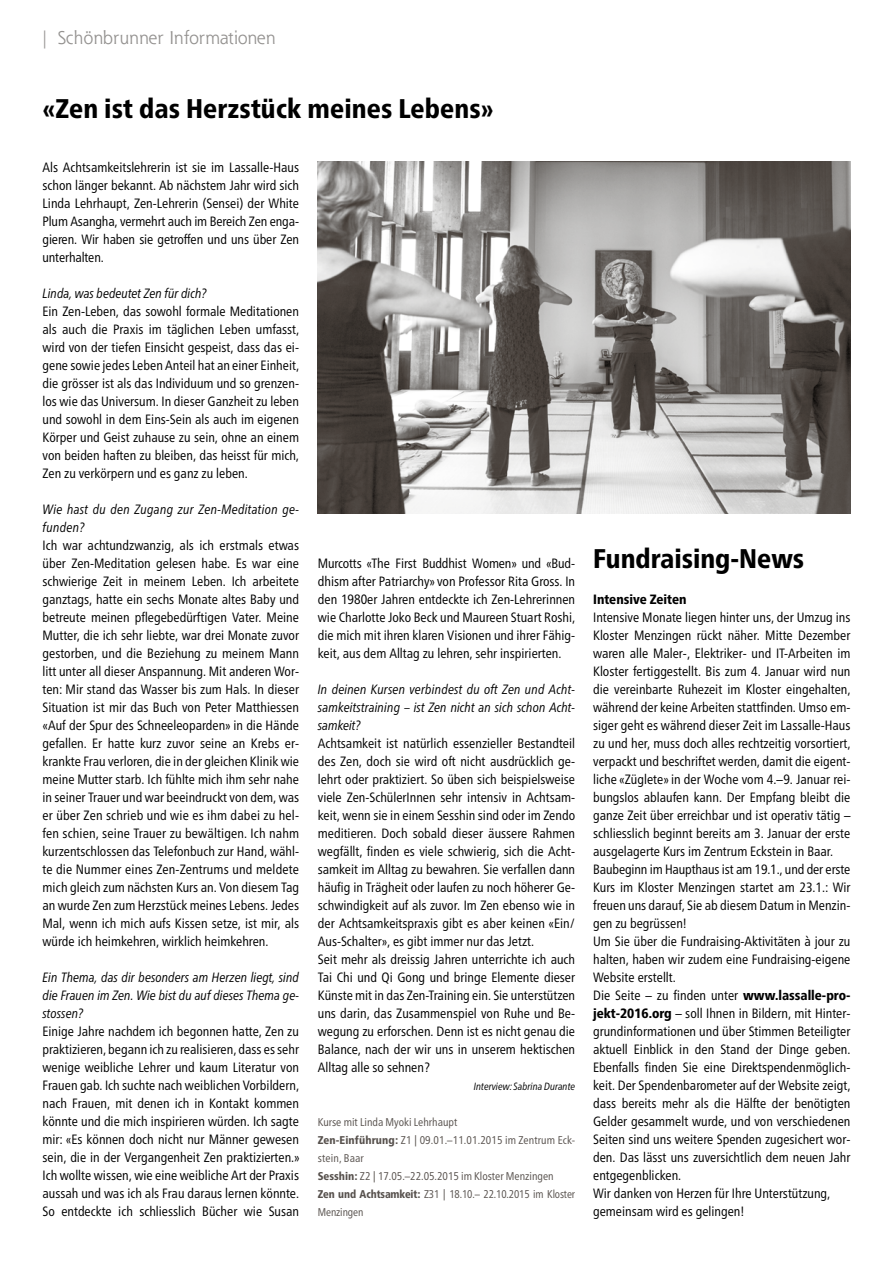
<style>
.page{position:relative;width:893px;height:1263px;background:#fff}
.page>*{position:absolute;margin:0;border:0;box-sizing:border-box;transform-origin:0 0}
.t1{font:800 condensed 27px "Frutiger Neue LT Pro";letter-spacing:.005em;color:#000}
.t2{font:18px "Shannon";letter-spacing:-.02em;color:#949290}
.t3{font:condensed 13.5px/18px "Frutiger Neue LT Pro";color:#000;text-align:justify}
.t4{font:italic condensed 13.5px/18px "Frutiger Neue LT Pro";color:#000;text-align:justify}
.t5{font:italic condensed 13.5px/18px "Frutiger Neue LT Pro";letter-spacing:.02em;color:#000}
.t6{font:800 condensed 13.5px "Frutiger Neue LT Pro";color:#000}
.t7{font:condensed 11.25px/18px "Frutiger Neue LT Pro";color:#57514d}
.t8{font:italic condensed 10.5px "Frutiger Neue LT Pro";color:#000}
.s1{font-weight:800}
</style>
<div class="page">
<img style="left:318px;top:162px;width:533px;height:352px">
<h2 class="t2" style="left:43px;top:26px;width:234px">| Schönbrunner Informationen</h2>
<h1 class="t1" style="left:43px;top:92px;width:453px">«Zen ist das Herzstück meines Lebens»</h1>
<p class="t3" style="left:43px;top:158px;width:258px">Als Achtsamkeitslehrerin ist sie im Lassalle-Haus schon länger bekannt. Ab nächstem Jahr wird sich Linda Lehrhaupt, Zen-Lehrerin (Sensei) der White Plum Asangha, vermehrt auch im Bereich Zen enga&shy;gieren. Wir haben sie getroffen und uns über Zen unterhalten.</p>
<p class="t4" style="left:43px;top:284px;width:166px">Linda, was bedeutet Zen für dich?</p>
<p class="t3" style="left:43px;top:302px;width:258px">Ein Zen-Leben, das sowohl formale Meditationen als auch die Praxis im täglichen Leben umfasst, wird von der tiefen Einsicht gespeist, dass das ei&shy;gene sowie jedes Leben Anteil hat an einer Einheit, die grösser ist als das Individuum und so grenzen&shy;los wie das Universum. In dieser Ganzheit zu leben und sowohl in dem Eins-Sein als auch im eigenen Körper und Geist zuhause zu sein, ohne an einem von beiden haften zu bleiben, das heisst für mich, Zen zu verkörpern und es ganz zu leben.</p>
<p class="t5" style="left:43px;top:500px;width:258px">Wie hast du den Zugang zur Zen-Meditation ge&shy;funden?</p>
<p class="t3" style="left:43px;top:536px;width:258px">Ich war achtundzwanzig, als ich erstmals etwas über Zen-Meditation gelesen habe. Es war eine schwierige Zeit in meinem Leben. Ich arbeitete ganztags, hatte ein sechs Monate altes Baby und betreute meinen pflegebedürftigen Vater. Meine Mutter, die ich sehr liebte, war drei Monate zuvor gestorben, und die Beziehung zu meinem Mann litt unter all dieser Anspannung. Mit anderen Wor&shy;ten: Mir stand das Wasser bis zum Hals. In dieser Situation ist mir das Buch von Peter Matthiessen «Auf der Spur des Schneeleoparden» in die Hände gefallen. Er hatte kurz zuvor seine an Krebs er&shy;krankte Frau verloren, die in der gleichen Klinik wie meine Mutter starb. Ich fühlte mich ihm sehr nahe in seiner Trauer und war beeindruckt von dem, was er über Zen schrieb und wie es ihm dabei zu hel&shy;fen schien, seine Trauer zu bewältigen. Ich nahm kurzentschlossen das Telefonbuch zur Hand, wähl&shy;te die Nummer eines Zen-Zentrums und meldete mich gleich zum nächsten Kurs an. Von diesem Tag an wurde Zen zum Herzstück meines Lebens. Jedes Mal, wenn ich mich aufs Kissen setze, ist mir, als würde ich heimkehren, wirklich heimkehren.</p>
<p class="t4" style="left:43px;top:968px;width:258px">Ein Thema, das dir besonders am Herzen liegt, sind die Frauen im Zen. Wie bist du auf dieses Thema ge&shy;stossen?</p>
<p class="t3" style="left:43px;top:1022px;width:259px">Einige Jahre nachdem ich begonnen hatte, Zen zu praktizieren, begann ich zu realisieren, dass es sehr wenige weibliche Lehrer und kaum Literatur von Frauen gab. Ich suchte nach weiblichen Vorbildern, nach Frauen, mit denen ich in Kontakt kommen könnte und die mich inspirieren würden. Ich sagte mir: «Es können doch nicht nur Männer gewesen sein, die in der Vergangenheit Zen praktizierten.» Ich wollte wissen, wie eine weibliche Art der Praxis aussah und was ich als Frau daraus lernen könnte.<br>So entdeckte ich schliesslich Bücher wie Susan</p>
<p class="t3" style="left:318px;top:554px;width:259px">Murcotts «The First Buddhist Women» und «Bud&shy;dhism after Patriarchy» von Professor Rita Gross. In den 1980er Jahren entdeckte ich Zen-Lehrerinnen wie Charlotte Joko Beck und Maureen Stuart Roshi, die mich mit ihren klaren Visionen und ihrer Fähig&shy;keit, aus dem Alltag zu lehren, sehr inspirierten.</p>
<p class="t4" style="left:318px;top:680px;width:259px">In deinen Kursen verbindest du oft Zen und Acht&shy;samkeitstraining – ist Zen nicht an sich schon Acht&shy;samkeit?</p>
<p class="t3" style="left:318px;top:734px;width:259px;text-align:left">Achtsamkeit ist natürlich essenzieller Bestandteil des Zen, doch sie wird oft nicht ausdrücklich ge&shy;lehrt oder praktiziert. So üben sich beispielsweise viele Zen-SchülerInnen sehr intensiv in Achtsam&shy;keit, wenn sie in einem Sesshin sind oder im Zendo meditieren. Doch sobald dieser äussere Rahmen wegfällt, finden es viele schwierig, sich die Acht&shy;samkeit im Alltag zu bewahren. Sie verfallen dann häufig in Trägheit oder laufen zu noch höherer Ge&shy;schwindigkeit auf als zuvor. Im Zen ebenso wie in der Achtsamkeitspraxis gibt es aber keinen «Ein/ Aus-Schalter», es gibt immer nur das Jetzt.<br>Seit mehr als dreissig Jahren unterrichte ich auch Tai Chi und Qi Gong und bringe Elemente dieser Künste mit in das Zen-Training ein. Sie unterstützen uns darin, das Zusammenspiel von Ruhe und Be&shy;wegung zu erforschen. Denn ist es nicht genau die Balance, nach der wir uns in unserem hektischen Alltag alle so sehnen?</p>
<p class="t8" style="left:474px;top:1080px;width:103px">Interview: Sabrina Durante</p>
<p class="t7" style="left:318px;top:1113px;width:259px">Kurse mit Linda Myoki Lehrhaupt<br><span class="s1">Zen-Einführung:</span> Z1 | 09.01.–11.01.2015 im Zentrum Eck&shy;stein, Baar<br><span class="s1">Sesshin:</span> Z2 | 17.05.–22.05.2015 im Kloster Menzingen<br><span class="s1">Zen und Achtsamkeit:</span> Z31 | 18.10.– 22.10.2015 im Kloster Menzingen</p>
<h1 class="t1" style="left:593px;top:542px;width:212px">Fundraising-News</h1>
<p class="t6" style="left:593px;top:591px;width:95px">Intensive Zeiten</p>
<p class="t3" style="left:593px;top:608px;width:259px;text-align:left">Intensive Monate liegen hinter uns, der Umzug ins Kloster Menzingen rückt näher. Mitte Dezember waren alle Maler-, Elektriker- und IT-Arbeiten im Kloster fertiggestellt. Bis zum 4. Januar wird nun die vereinbarte Ruhezeit im Kloster eingehalten, während der keine Arbeiten stattfinden. Umso em&shy;siger geht es während dieser Zeit im Lassalle-Haus zu und her, muss doch alles rechtzeitig vorsortiert, verpackt und beschriftet werden, damit die eigent&shy;liche «Züglete» in der Woche vom 4.–9. Januar rei&shy;bungslos ablaufen kann. Der Empfang bleibt die ganze Zeit über erreichbar und ist operativ tätig – schliesslich beginnt bereits am 3. Januar der erste ausgelagerte Kurs im Zentrum Eckstein in Baar.<br>Baubeginn im Haupthaus ist am 19.1., und der erste Kurs im Kloster Menzingen startet am 23.1.: Wir freuen uns darauf, Sie ab diesem Datum in Menzin&shy;gen zu begrüssen!<br>Um Sie über die Fundraising-Aktivitäten à jour zu halten, haben wir zudem eine Fundraising-eigene Website erstellt.<br>Die Seite – zu finden unter <span class="s1">www.lassalle-pro&shy;jekt-2016.org</span> – soll Ihnen in Bildern, mit Hinter&shy;grundinformationen und über Stimmen Beteiligter aktuell Einblick in den Stand der Dinge geben.<br>Ebenfalls finden Sie eine Direktspendenmöglich&shy;keit. Der Spendenbarometer auf der Website zeigt, dass bereits mehr als die Hälfte der benötigten Gelder gesammelt wurde, und von verschiedenen Seiten sind uns weitere Spenden zugesichert wor&shy;den. Das lässt uns zuversichtlich dem neuen Jahr entgegenblicken.<br>Wir danken von Herzen für Ihre Unterstützung, gemeinsam wird es gelingen!</p>
</div>
